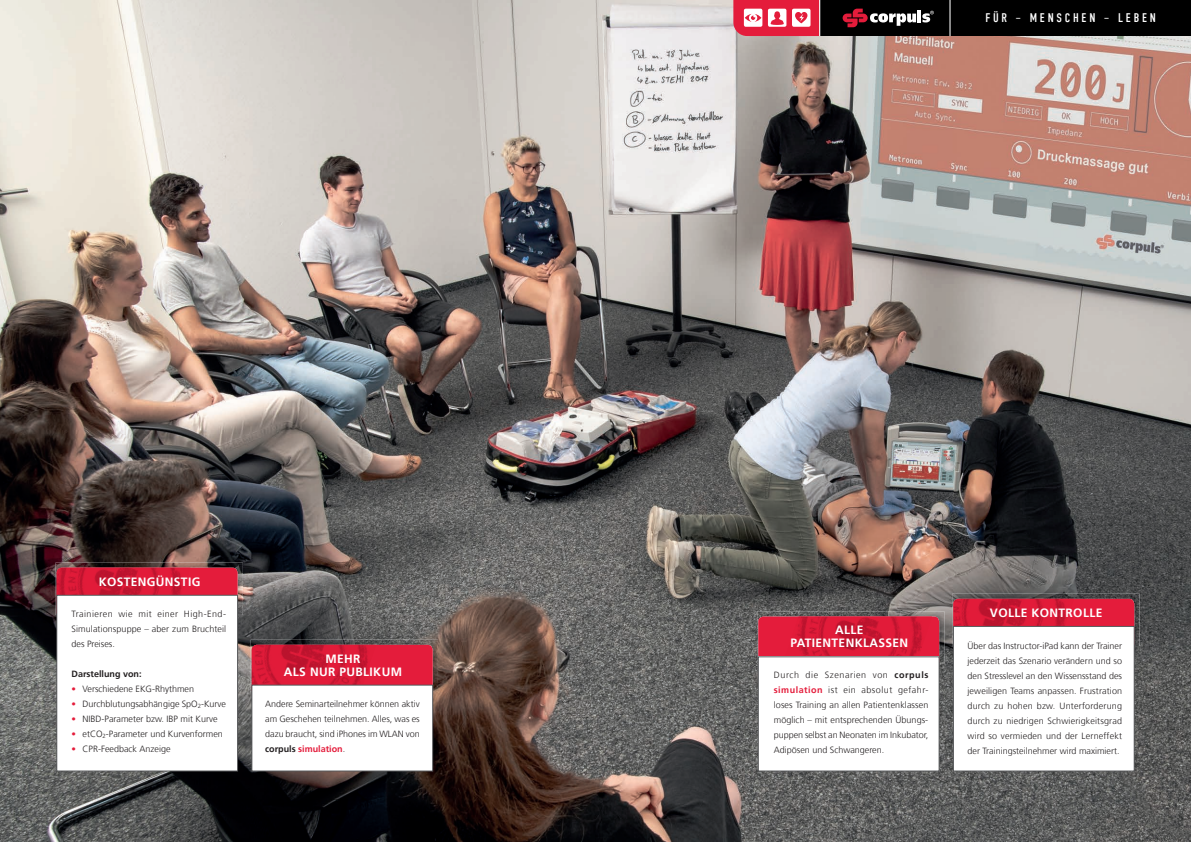
<style>
.page{position:relative;width:1191px;height:842px;background:#fff}
.page>*{position:absolute;margin:0;border:0;box-sizing:border-box;transform-origin:0 0}
.t1{font:12.5px "DIN Condensed";letter-spacing:.225em;color:#fff}
.t2{font:700 12px/13px "Frutiger";letter-spacing:.03em;color:#fff;text-align:center}
.t3{font:300 9px/15px "Frutiger";color:#231f20;text-align:justify}
.t4{font:700 9px "Frutiger";color:#231f20}
.s1{color:#e41c3b}
.s2{font-weight:700}
.s3{font-weight:700;color:#e41c3b}
</style>
<div class="page">
<img style="left:0;top:0;width:1191px;height:842px">
<img style="left:952px;top:594px;width:187px;height:52px">
<div style="left:1073px;top:599px;width:61px;height:27px;background:#e41c3b"></div>
<img style="left:953px;top:599px;width:120px;height:27px">
<div style="left:953px;top:626px;width:181px;height:145px;background:#fff"></div>
<div style="left:953px;top:626px;width:181px;height:145px;border:1px solid #57585a"></div>
<img style="left:56px;top:562px;width:187px;height:53px">
<svg style="left:190px;top:568px;width:48px;height:27px"></svg>
<img style="left:57px;top:568px;width:133px;height:27px">
<div style="left:57px;top:595px;width:180px;height:176px;background:#fff"></div>
<div style="left:57px;top:595px;width:181px;height:176px;border:1px solid #57585a"></div>
<img style="left:251px;top:640px;width:187px;height:52px">
<div style="left:376px;top:645px;width:57px;height:40px;background:#e41c3b"></div>
<img style="left:252px;top:645px;width:124px;height:40px">
<div style="left:252px;top:685px;width:180px;height:86px;background:#fff"></div>
<img style="left:757px;top:611px;width:187px;height:53px">
<svg style="left:758px;top:616px;width:181px;height:41px"></svg>
<img style="left:783px;top:616px;width:149px;height:41px">
<div style="left:758px;top:657px;width:181px;height:114px;background:#fff"></div>
<div style="left:950px;top:0;width:241px;height:36px;background:#000"></div>
<div style="left:820px;top:0;width:129px;height:36px;background:#000"></div>
<svg style="left:733px;top:0;width:86px;height:36px"></svg>
<hr style="left:917px;top:10px;width:4px;height:12px;background:#fff">
<svg style="left:922px;top:11px;width:11px;height:11px"></svg>
<svg style="left:842px;top:9px;width:74px;height:18px"></svg>
<hr style="left:819px;top:0;width:1px;height:36px;background:#fff">
<hr style="left:949px;top:0;width:1px;height:36px;background:#fff">
<h2 class="t2" style="left:99px;top:575px;width:103px">KOSTENGÜNSTIG</h2>
<p class="t3" style="left:72px;top:606px;width:156px">Trainieren wie mit einer High-End-Simulationspuppe – aber zum Bruchteil des Preises.</p>
<p class="t4" style="left:72px;top:668px;width:72px">Darstellung von:</p>
<p class="t3" style="left:72px;top:681px;width:124px"><span class="s1">•</span> Verschiedene EKG-Rhythmen</p>
<p class="t3" style="left:72px;top:696px;width:156px"><span class="s1">•</span> Durchblutungsabhängige SpO<sub>2</sub>-Kurve</p>
<p class="t3" style="left:72px;top:711px;width:147px"><span class="s1">•</span> NIBD-Parameter bzw. IBP mit Kurve</p>
<p class="t3" style="left:72px;top:726px;width:153px"><span class="s1">•</span> etCO<sub>2</sub>-Parameter und Kurvenformen</p>
<p class="t3" style="left:72px;top:741px;width:101px"><span class="s1">•</span> CPR-Feedback Anzeige</p>
<h2 class="t2" style="left:284px;top:652px;width:120px">MEHR<br>ALS NUR PUBLIKUM</h2>
<p class="t3" style="left:265px;top:697px;width:156px">Andere Seminarteilnehmer können aktiv am Geschehen teilnehmen. Alles, was es dazu braucht, sind iPhones im WLAN von <span class="s2">corpuls</span> <span class="s3">simulation</span>.</p>
<h1 class="t1" style="left:985px;top:11px;width:172px">FÜR – MENSCHEN – LEBEN</h1>
<h2 class="t2" style="left:790px;top:624px;width:119px">ALLE<br>PATIENTENKLASSEN</h2>
<p class="t3" style="left:774px;top:668px;width:156px">Durch die Szenarien von <span class="s2">corpuls </span><span class="s3">simulation</span> ist ein absolut gefahr&shy;loses Training an allen Patientenklassen möglic h – mit entsprechenden Übungs&shy;puppen selbst an Neonaten im Inkubator, Adipösen und Schwangeren.</p>
<h2 class="t2" style="left:990px;top:606px;width:114px">VOLLE KONTROLLE</h2>
<p class="t3" style="left:967px;top:638px;width:156px">Über das Instructor-iPad kann der Trainer jederzeit das Szenario verändern und so den Stresslevel an den Wissensstand des jeweiligen Teams anpassen. Frustration durch zu hohen bzw. Unterforderung durch zu niedrigen Schwierigkeitsgrad wird so vermieden und der Lerneffek t der Trainingsteilnehmer wird maximiert.</p>
</div>
